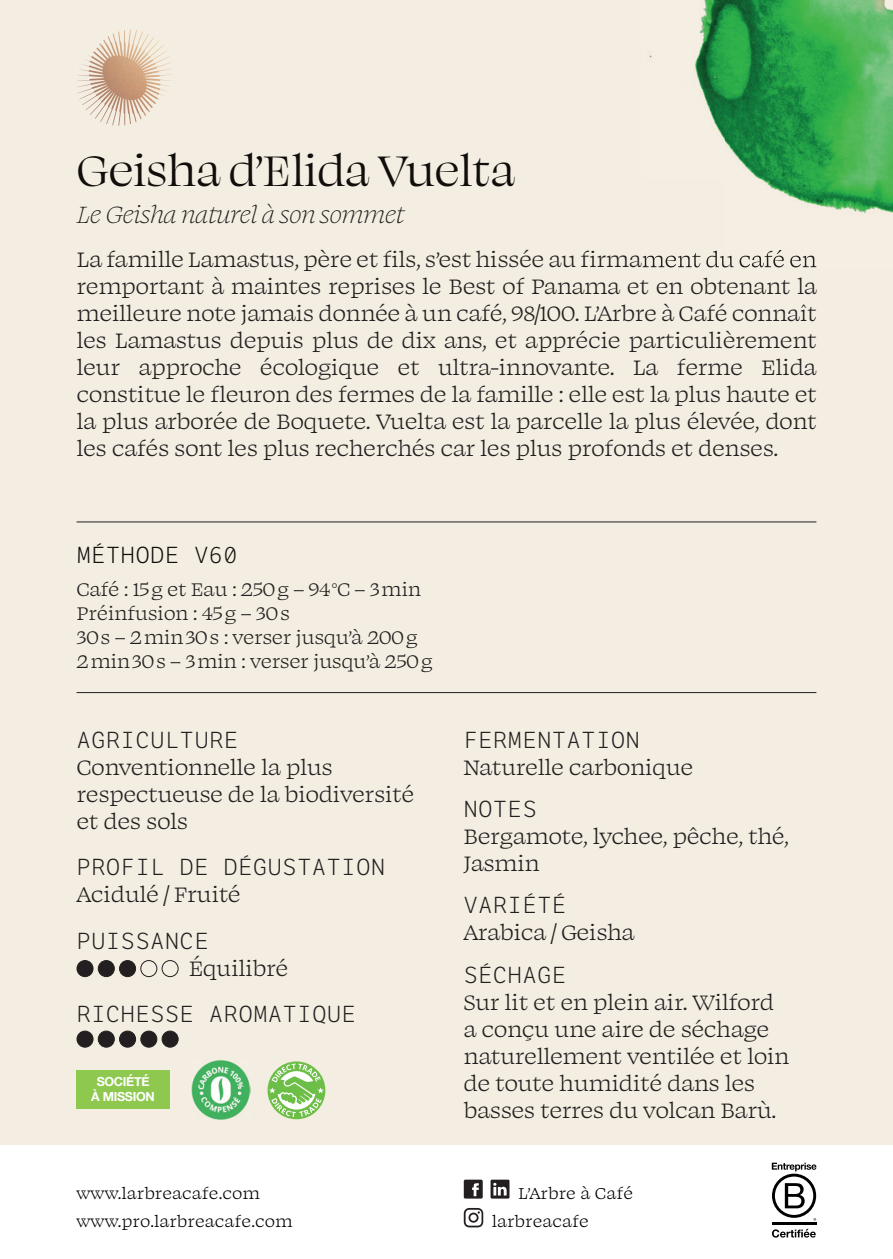
<style>
.page{position:relative;width:893px;height:1259px;background:#fff}
.page>*{position:absolute;margin:0;border:0;box-sizing:border-box;transform-origin:0 0}
.t1{font:48.9px "Swear Display";color:#100d0b}
.t2{font:italic 300 27px "Swear Text";letter-spacing:-.025em;color:#231f20}
.t3{font:24px/27px "Swear Text";letter-spacing:-.025em;color:#231f20}
.t4{font:300 22.5px "LFT Etica Mono";letter-spacing:.035em;color:#231f20}
.t5{font:300 22.5px "LFT Etica Mono";letter-spacing:.035em;color:#100d0b}
.t6{font:21px/24px "Swear Text";letter-spacing:-.025em;color:#231f20}
.t7{font:18px/28.8px "Swear Text";color:#000}
.t8{font:700 12.6px/15px "Helvetica Neue";letter-spacing:-.025em;color:#fff;text-align:center}
</style>
<div class="page">
<div style="left:0;top:0;width:893px;height:1144px;background:#f4eee2"></div>
<svg style="left:772px;top:1228px;width:44px;height:9px"></svg>
<hr style="left:772px;top:1222px;width:44px;height:3px;background:#000001">
<svg style="left:772px;top:1162px;width:44px;height:58px"></svg>
<svg style="left:491px;top:1179px;width:18px;height:19px"></svg>
<svg style="left:464px;top:1179px;width:19px;height:19px"></svg>
<svg style="left:464px;top:1208px;width:19px;height:19px"></svg>
<svg style="left:268px;top:1061px;width:57px;height:58px"></svg>
<div style="left:77px;top:1070px;width:93px;height:38px;background:#8ec84e"></div>
<img style="left:191px;top:1060px;width:60px;height:59px">
<img style="left:77px;top:30px;width:53px;height:80px">
<div style="left:77px;top:960px;width:16px;height:16px;background:#231f20;border-radius:50%"></div>
<div style="left:77px;top:960px;width:16px;height:17px;border:1px solid #231f20;border-radius:50%"></div>
<div style="left:98px;top:960px;width:16px;height:16px;background:#231f20;border-radius:50%"></div>
<div style="left:98px;top:960px;width:17px;height:17px;border:1px solid #231f20;border-radius:50%"></div>
<div style="left:120px;top:960px;width:16px;height:16px;background:#231f20;border-radius:50%"></div>
<div style="left:119px;top:960px;width:17px;height:17px;border:1px solid #231f20;border-radius:50%"></div>
<div style="left:140px;top:960px;width:17px;height:17px;border:1px solid #231f20;border-radius:50%"></div>
<div style="left:162px;top:960px;width:17px;height:17px;border:1px solid #231f20;border-radius:50%"></div>
<div style="left:77px;top:1031px;width:16px;height:16px;background:#231f20;border-radius:50%"></div>
<div style="left:77px;top:1030px;width:16px;height:17px;border:1px solid #231f20;border-radius:50%"></div>
<div style="left:98px;top:1031px;width:16px;height:16px;background:#231f20;border-radius:50%"></div>
<div style="left:98px;top:1030px;width:17px;height:17px;border:1px solid #231f20;border-radius:50%"></div>
<div style="left:120px;top:1031px;width:16px;height:16px;background:#231f20;border-radius:50%"></div>
<div style="left:119px;top:1030px;width:17px;height:17px;border:1px solid #231f20;border-radius:50%"></div>
<div style="left:141px;top:1031px;width:16px;height:16px;background:#231f20;border-radius:50%"></div>
<div style="left:140px;top:1030px;width:17px;height:17px;border:1px solid #231f20;border-radius:50%"></div>
<div style="left:162px;top:1031px;width:16px;height:16px;background:#231f20;border-radius:50%"></div>
<div style="left:162px;top:1030px;width:17px;height:17px;border:1px solid #231f20;border-radius:50%"></div>
<hr style="left:77px;top:521px;width:739px;height:1px;background:#231f20">
<hr style="left:77px;top:692px;width:739px;height:1px;background:#231f20">
<img style="left:649px;top:0;width:244px;height:180px">
<img style="left:762px;top:180px;width:47px;height:23px">
<img style="left:809px;top:180px;width:84px;height:33px">
<img style="left:642px;top:250px;width:175px;height:18px">
<h1 class="t1" style="left:77px;top:140px;width:440px">Geisha d’Elida Vuelta</h1>
<p class="t2" style="left:77px;top:197px;width:330px">Le Geisha naturel à son sommet</p>
<p class="t3" style="left:77px;top:245px;width:742px;text-align:justify">La famille Lamastus, père et fils, s’est hissée au firmament du café en remportant à maintes reprises le Best of Panama et en obtenant la meilleure note jamais donnée à un café, 98/100. L’Arbre à Café connaît les Lamastus depuis plus de dix ans, et apprécie particulièrement leur approche écologique et ultra-innovante. La ferme Elida constitue le fleuron des fermes de la famille : elle est la plus haute et la plus arborée de Boquete. Vuelta est la parcelle la plus élevée, dont les cafés sont les plus recherchés car les plus profonds et denses.</p>
<p class="t5" style="left:77px;top:542px;width:162px">MÉTHODE V60</p>
<p class="t6" style="left:77px;top:576px;width:358px">Café : 15 g et Eau : 250 g – 94 °C – 3 min<br>Préinfusion : 45 g – 30 s<br>30 s – 2 min 30 s : verser jusqu’à 200 g<br>2 min 30 s – 3 min : verser jusqu’à 250 g</p>
<p class="t4" style="left:77px;top:726px;width:163px">AGRICULTURE</p>
<p class="t3" style="left:77px;top:752px;width:339px">Conventionnelle la plus respectueuse de la biodiversité et des sols</p>
<p class="t4" style="left:77px;top:854px;width:310px">PROFIL DE DÉGUSTATION</p>
<p class="t3" style="left:77px;top:880px;width:166px">Acidulé / Fruité</p>
<p class="t4" style="left:77px;top:927px;width:133px">PUISSANCE</p>
<p class="t3" style="left:189px;top:953px;width:101px">Équilibré</p>
<p class="t4" style="left:77px;top:1001px;width:280px">RICHESSE AROMATIQUE</p>
<p class="t8" style="left:91px;top:1074px;width:65px">SOCIÉTÉ<br>À MISSION</p>
<p class="t4" style="left:464px;top:726px;width:178px">FERMENTATION</p>
<p class="t3" style="left:463px;top:752px;width:231px">Naturelle carbonique</p>
<p class="t4" style="left:464px;top:796px;width:74px">NOTES</p>
<p class="t3" style="left:463px;top:821px;width:327px">Bergamote, lychee, pêche, thé,<br>Jasmin</p>
<p class="t4" style="left:464px;top:892px;width:104px">VARIÉTÉ</p>
<p class="t3" style="left:463px;top:918px;width:173px">Arabica / Geisha</p>
<p class="t4" style="left:464px;top:961px;width:104px">SÉCHAGE</p>
<p class="t3" style="left:463px;top:987px;width:328px">Sur lit et en plein air. Wilford a conçu une aire de séchage naturellement ventilée et loin de toute humidité dans les basses terres du volcan Barù.</p>
<p class="t7" style="left:77px;top:1177px;width:218px">www.larbreacafe.com www.pro.larbreacafe.com</p>
<p class="t7" style="left:492px;top:1177px;width:143px;text-indent:26px">L’Arbre à Café larbreacafe</p>
</div>
